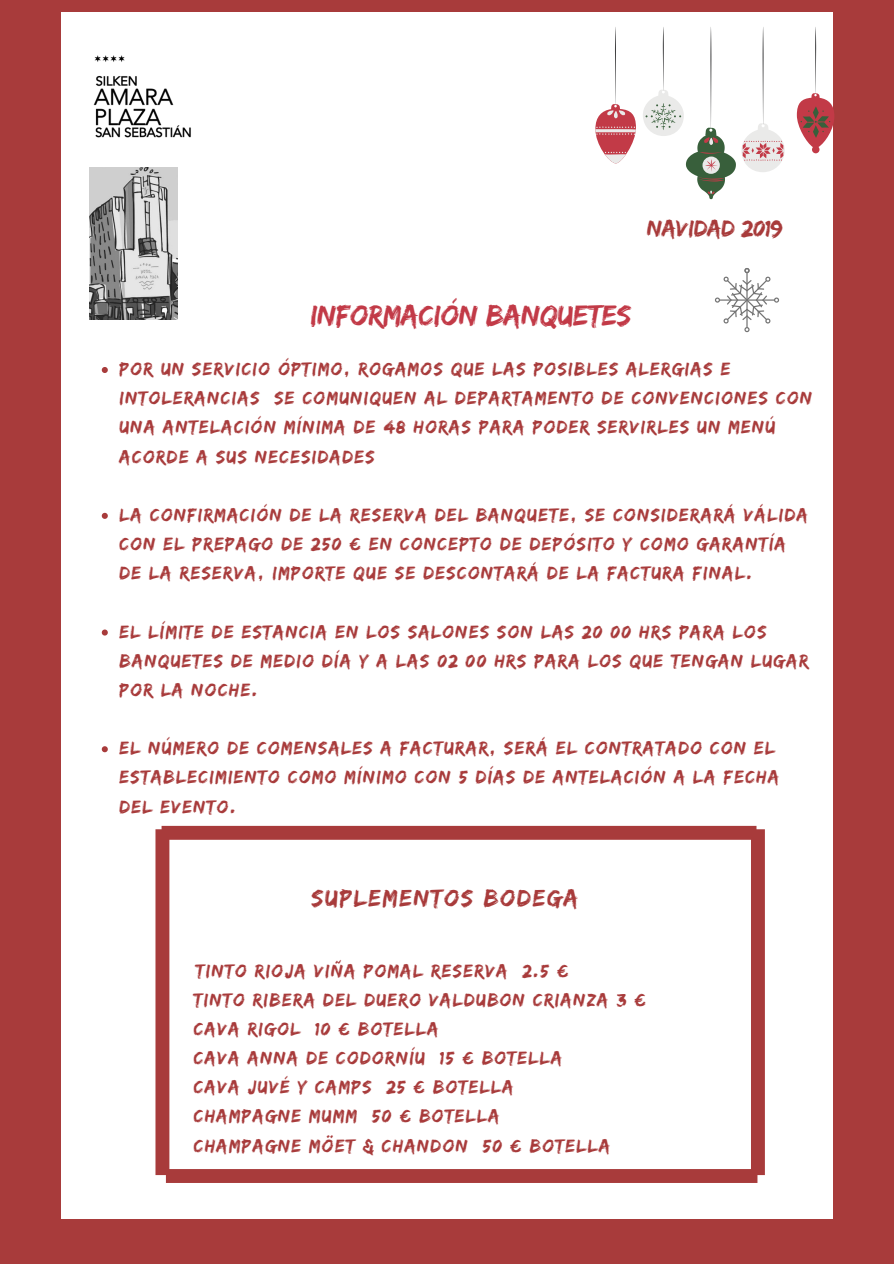
<style>
.page{position:relative;width:894px;height:1264px;background:#fff}
.page>*{position:absolute;margin:0;border:0;box-sizing:border-box;transform-origin:0 0}
.t1{font:30px "Edo";color:#c23a47}
.t2{font:24.75px "Edo";letter-spacing:.075em;color:#a83b3b}
.t3{font:24px "Edo";color:#a83b3b}
.t4{font:19.05px/29.1px "Edo";letter-spacing:.075em;color:#a83b3b}
</style>
<div class="page">
<div style="left:0;top:0;width:893px;height:1263px;background:#a83b3b"></div>
<div style="left:61px;top:12px;width:772px;height:1206px;background:#fff"></div>
<img style="left:93px;top:55px;width:98px;height:83px">
<svg style="left:102px;top:367px;width:6px;height:6px"></svg>
<svg style="left:102px;top:513px;width:6px;height:6px"></svg>
<svg style="left:102px;top:629px;width:6px;height:6px"></svg>
<svg style="left:102px;top:746px;width:6px;height:6px"></svg>
<img style="left:89px;top:167px;width:88px;height:152px">
<svg style="left:595px;top:27px;width:40px;height:137px"></svg>
<svg style="left:796px;top:27px;width:38px;height:126px"></svg>
<svg style="left:643px;top:27px;width:92px;height:172px"></svg>
<svg style="left:741px;top:27px;width:44px;height:145px"></svg>
<svg style="left:715px;top:268px;width:63px;height:64px"></svg>
<svg style="left:155px;top:825px;width:609px;height:357px"></svg>
<p class="t3" style="left:647px;top:215px;width:137px">NAVIDAD 2019</p>
<h1 class="t1" style="left:310px;top:298px;width:322px">INFORMACIÓN BANQUETES</h1>
<p class="t4" style="left:119px;top:354px;width:693px">POR UN SERVICIO ÓPTIMO, ROGAMOS QUE LAS POSIBLES ALERGIAS E INTOLERANCIAS SE COMUNIQUEN AL DEPARTAMENTO DE CONVENCIONES CON UNA ANTELACIÓN MÍNIMA DE 48 HORAS PARA PODER SERVIRLES UN MENÚ ACORDE A SUS NECESIDADES</p>
<p class="t4" style="left:119px;top:499px;width:689px">LA CONFIRMACIÓN DE LA RESERVA DEL BANQUETE, SE CONSIDERARÁ VÁLIDA<br>CON EL PREPAGO DE 250 € EN CONCEPTO DE DEPÓSITO Y COMO GARANTÍA<br>DE LA RESERVA, IMPORTE QUE SE DESCONTARÁ DE LA FACTURA FINAL.</p>
<p class="t4" style="left:119px;top:616px;width:690px">EL LÍMITE DE ESTANCIA EN LOS SALONES SON LAS 20 00 HRS PARA LOS<br>BANQUETES DE MEDIO DÍA Y A LAS 02 00 HRS PARA LOS QUE TENGAN LUGAR<br>POR LA NOCHE.</p>
<p class="t4" style="left:119px;top:733px;width:661px">EL NÚMERO DE COMENSALES A FACTURAR, SERÁ EL CONTRATADO CON EL<br>ESTABLECIMIENTO COMO MÍNIMO CON 5 DÍAS DE ANTELACIÓN A LA FECHA<br>DEL EVENTO.</p>
<p class="t2" style="left:311px;top:883px;width:268px">SUPLEMENTOS BODEGA</p>
<p class="t4" style="left:194px;top:955px;width:453px">TINTO RIOJA VIÑA POMAL RESERVA 2.5 €<br>TINTO RIBERA DEL DUERO VALDUBON CRIANZA 3 €<br>CAVA RIGOL 10 € BOTELLA<br>CAVA ANNA DE CODORNÍU 15 € BOTELLA<br>CAVA JUVÉ Y CAMPS 25 € BOTELLA<br>CHAMPAGNE MUMM 50 € BOTELLA<br>CHAMPAGNE MÖET &amp; CHANDON 50 € BOTELLA</p>
</div>
